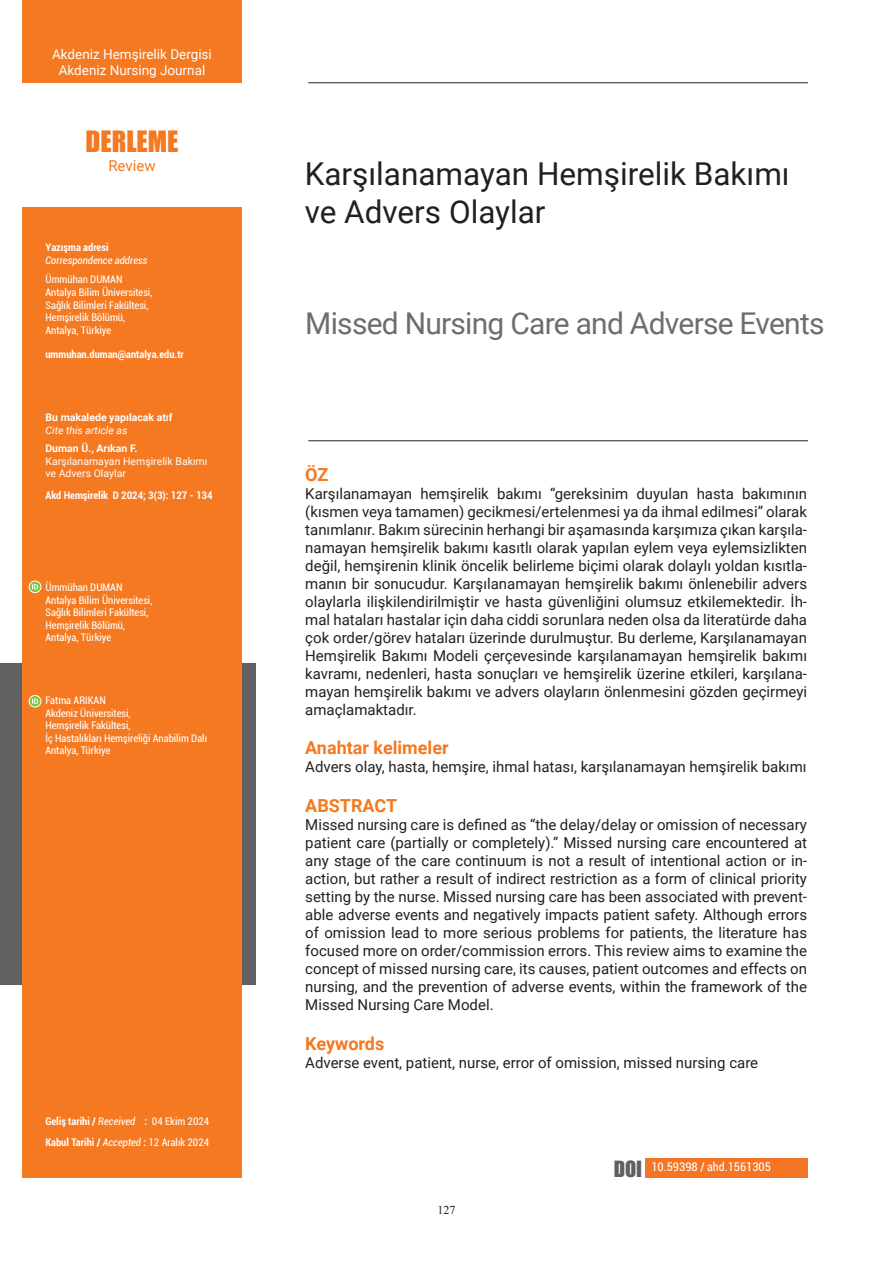
<style>
.page{position:relative;width:893px;height:1263px;background:#fff}
.page>*{position:absolute;margin:0;border:0;box-sizing:border-box;transform-origin:0 0}
.t1{font:31.5px "Roboto";color:#231f20}
.t2{font:30px "Roboto";letter-spacing:-.025em;color:#6c6d70}
.t3{font:27px "Impact";color:#f47921}
.t4{font:20.55px "Impact";color:#606060}
.t5{font:700 18px "Roboto";color:#f47921}
.t6{font:15px/18px "Roboto";color:#231f20;text-align:justify}
.t7{font:15px "Roboto";color:#f47921}
.t8{font:13.5px/16.2px "Roboto";color:#fff;text-align:center}
.t9{font:condensed 12px "Roboto";color:#fff}
.t10{font:12px "Times New Roman";color:#231f20}
.t11{font:condensed 10.5px/12.6px "Roboto";color:#fff}
.t12{font:700 condensed 10.5px/21px "Roboto";color:#fff}
.t13{font:10.5px/12.6px "Roboto";color:#fff}
.t14{font:700 10.5px/12.6px "Roboto";color:#fff}
.t15{font:italic condensed 10.5px/12.6px "Roboto";color:#fff}
.s1{font-weight:700;font-style:normal}
.s2{font-weight:400;font-style:italic}
.s3{font-weight:700}
.s4{font-weight:400}
</style>
<div class="page">
<hr style="left:308px;top:440px;width:500px;height:1px;background:#231f20">
<hr style="left:308px;top:83px;width:500px;height:1px;background:#231f20">
<div style="left:22px;top:0;width:220px;height:83px;background:#f47921"></div>
<div style="left:0;top:663px;width:255px;height:322px;background:#606060"></div>
<div style="left:22px;top:207px;width:220px;height:970px;background:#f47921"></div>
<div style="left:646px;top:1158px;width:162px;height:19px;background:#f47525"></div>
<svg style="left:29px;top:695px;width:12px;height:12px"></svg>
<div style="left:29px;top:695px;width:12px;height:12px;border:1px solid #fff;border-radius:50%"></div>
<svg style="left:32px;top:699px;width:6px;height:5px"></svg>
<svg style="left:29px;top:581px;width:12px;height:12px"></svg>
<div style="left:29px;top:581px;width:12px;height:12px;border:1px solid #fff;border-radius:50%"></div>
<svg style="left:32px;top:584px;width:6px;height:5px"></svg>
<p class="t8" style="left:52px;top:46px;width:161px">Akdeniz Hemşirelik Dergisi<br>Akdeniz Nursing Journal</p>
<h3 class="t3" style="left:86px;top:120px;width:94px">DERLEME</h3>
<p class="t7" style="left:108px;top:155px;width:49px">Review</p>
<p class="t15" style="left:45px;top:241px;width:103px"><span class="s1">Yazışma adresi<br></span>Correspondence address</p>
<p class="t11" style="left:45px;top:273px;width:108px">Ümmühan DUMAN<br>Antalya Bilim Üniversitesi,<br>Sağlık Bilimleri Fakültesi,<br>Hemşirelik Bölümü,<br>Antalya, Türkiye</p>
<p class="t12" style="left:45px;top:343px;width:140px">ummuhan.duman@antalya.edu.tr</p>
<p class="t14" style="left:45px;top:411px;width:129px">Bu makalede yapılacak atıf<br><span class="s2">Cite this article as</span></p>
<p class="t13" style="left:45px;top:442px;width:163px"><span class="s3">Duman Ü., Arıkan F.<br></span>Karşılanamayan Hemşirelik Bakımı ve Advers Olaylar</p>
<p class="t12" style="left:45px;top:485px;width:169px">Akd Hemşirelik D 2024; 3(3): 127 - 134</p>
<p class="t11" style="left:45px;top:581px;width:108px">Ümmühan DUMAN<br>Antalya Bilim Üniversitesi,<br>Sağlık Bilimleri Fakültesi,<br>Hemşirelik Bölümü,<br>Antalya, Türkiye</p>
<p class="t11" style="left:45px;top:694px;width:62px">Fatma ARIKAN</p>
<p class="t11" style="left:45px;top:706px;width:87px">Akdeniz Üniversitesi,</p>
<p class="t11" style="left:45px;top:719px;width:87px">Hemşirelik Fakültesi,</p>
<p class="t11" style="left:45px;top:731px;width:163px">İç Hastalıkları Hemşireliği Anabilim Dalı</p>
<p class="t11" style="left:45px;top:744px;width:67px">Antalya, Türkiye</p>
<p class="t12" style="left:45px;top:1110px;width:165px">Geliş tarihi / <span class="s2">Received</span> : <span class="s4">04 Ekim 2024<br></span>Kabul Tarihi / <span class="s2">Accepted</span> : <span class="s4">12 Aralık 2024</span></p>
<p class="t1" style="left:305px;top:152px;width:487px">Karşılanamayan Hemşirelik Bakımı</p>
<p class="t1" style="left:305px;top:189px;width:242px">ve Advers Olaylar</p>
<p class="t2" style="left:305px;top:302px;width:521px">Missed Nursing Care and Adverse Events</p>
<p class="t5" style="left:305px;top:462px;width:25px">ÖZ</p>
<p class="t6" style="left:305px;top:484px;width:503px">Karşılanamayan hemşirelik bakımı “gereksinim duyulan hasta bakımının (kısmen veya tamamen) gecikmesi/ertelenmesi ya da ihmal edilmesi” olarak tanımlanır. Bakım sürecinin herhangi bir aşamasında karşımıza çıkan karşıla&shy;namayan hemşirelik bakımı kasıtlı olarak yapılan eylem veya eylemsizlikten değil, hemşirenin klinik öncelik belirleme biçimi olarak dolaylı yoldan kısıtla&shy;manın bir sonucudur. Karşılanamayan hemşirelik bakımı önlenebilir advers olaylarla ilişkilendirilmiştir ve hasta güvenliğini olumsuz etkilemektedir. İh&shy;mal hataları hastalar için daha ciddi sorunlara neden olsa da literatürde daha çok order/görev hataları üzerinde durulmuştur. Bu derleme, Karşılanamayan Hemşirelik Bakımı Modeli çerçevesinde karşılanamayan hemşirelik bakımı kavramı, nedenleri, hasta sonuçları ve hemşirelik üzerine etkileri, karşılana&shy;mayan hemşirelik bakımı ve advers olayların önlenmesini gözden geçirmeyi amaçlamaktadır.</p>
<p class="t5" style="left:305px;top:735px;width:145px">Anahtar kelimeler</p>
<p class="t6" style="left:305px;top:758px;width:503px">Advers olay, hasta, hemşire, ihmal hatası, karşılanamayan hemşirelik bakımı</p>
<p class="t5" style="left:305px;top:793px;width:93px">ABSTRACT</p>
<p class="t6" style="left:305px;top:815px;width:503px">Missed nursing care is defined as “the delay/delay or omission of necessary patient care (partially or completely).” Missed nursing care encountered at any stage of the care continuum is not a result of intentional action or in&shy;action, but rather a result of indirect restriction as a form of clinical priority setting by the nurse. Missed nursing care has been associated with prevent&shy;able adverse events and negatively impacts patient safety. Although errors of omission lead to more serious problems for patients, the literature has focused more on order/commission errors. This review aims to examine the concept of missed nursing care, its causes, patient outcomes and effects on nursing, and the prevention of adverse events, within the framework of the Missed Nursing Care Model.</p>
<p class="t5" style="left:305px;top:1031px;width:81px">Keywords</p>
<p class="t6" style="left:305px;top:1053px;width:454px">Adverse event, patient, nurse, error of omission, missed nursing care</p>
<p class="t10" style="left:437px;top:1202px;width:19px">127</p>
<h3 class="t4" style="left:614px;top:1152px;width:30px">DOI</h3>
<p class="t9" style="left:651px;top:1158px;width:121px">10.59398 / ahd.1561305</p>
</div>
